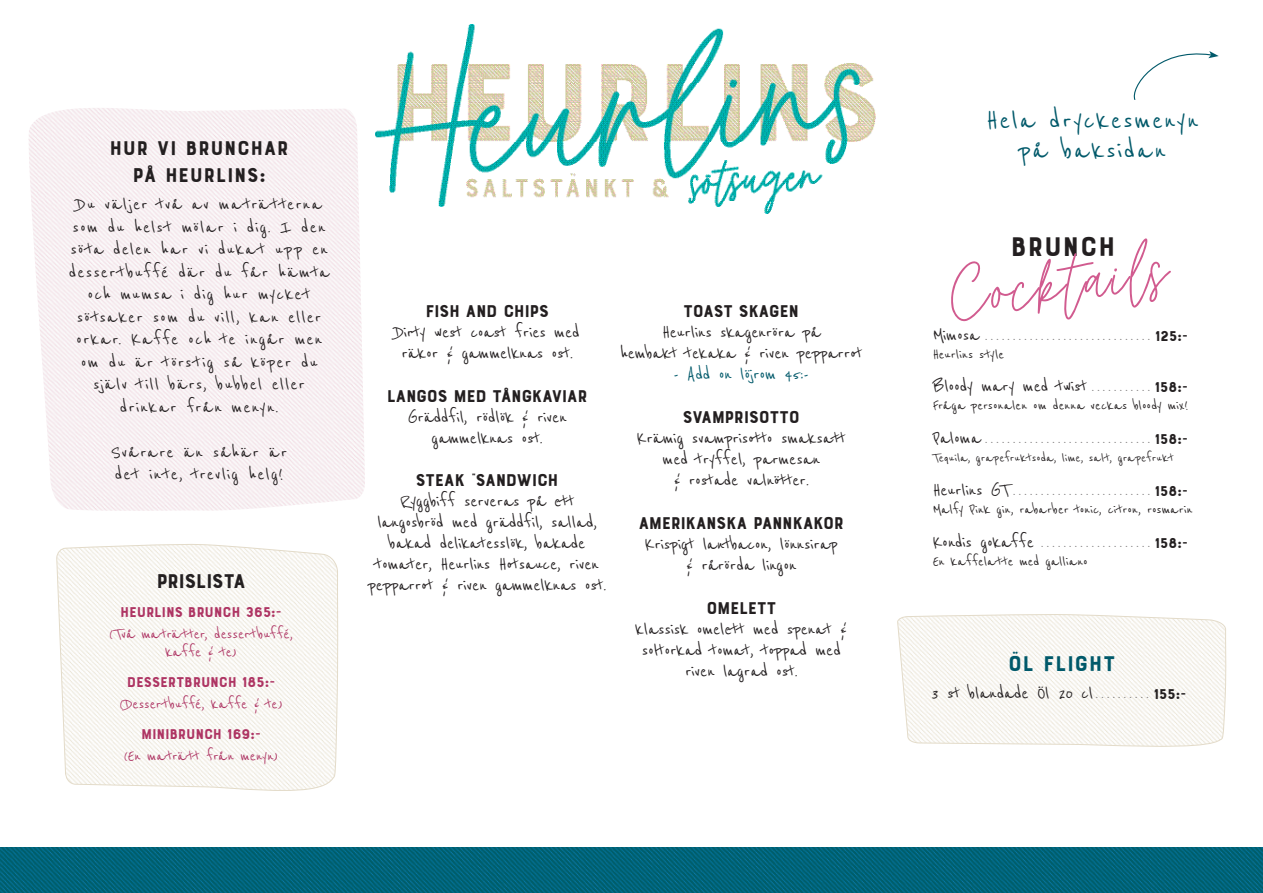
<style>
.page{position:relative;width:1263px;height:893px;background:#fff}
.page>*{position:absolute;margin:0;border:0;box-sizing:border-box;transform-origin:0 0}
.t1{font:79.65px "Moon Time 2";color:#d15b8f}
.Category{font:31.5px "Reenie Beanie";letter-spacing:.045em;color:#00596a}
.Category-2{font:28.5px "Bourton Base";letter-spacing:.02em;color:#231f20}
.t2{font:22.5px "Bourton Base";letter-spacing:.03em;color:#00596a}
.Description{font:21px/21px "Reenie Beanie";letter-spacing:-.01em;color:#231f20;text-align:center}
.Category-3{font:21px/22.5px "Reenie Beanie";letter-spacing:.05em;color:#231f20;text-align:center}
.Item{font:21px "Bourton Line";color:#231f20}
.Item-2{font:21px "Reenie Beanie";letter-spacing:-.01em;color:#231f20}
.Category-4{font:21px/27px "Bourton Base";letter-spacing:.02em;color:#231f20;text-align:center}
.Description-2{font:21px "Reenie Beanie";letter-spacing:-.01em;color:#00596a}
.Item-3{font:21px "Bourton Base";letter-spacing:-.02em;color:#231f20}
.Item-4{font:18px "Bourton Base";letter-spacing:-.02em;color:#231f20}
.Item-5{font:18px/18px "Reenie Beanie";letter-spacing:-.005em;color:#ae3463;text-align:center}
.Item-6{font:16.5px "Reenie Beanie";color:#231f20}
.Item-7{font:15px "Bourton Base";letter-spacing:-.02em;color:#ae3463}
.Item-8{font:15px "Reenie Beanie";letter-spacing:.005em;color:#231f20}
.s1{font-family:"Reenie Beanie"}
.s2{font-family:"Bourton Base";font-size:15px}
.s3{font-family:"Bourton Line"}
</style>
<div class="page">
<img style="left:375px;top:24px;width:500px;height:190px">
<img style="left:0;top:847px;width:1263px;height:46px">
<img style="left:28px;top:108px;width:337px;height:403px">
<svg style="left:1133px;top:51px;width:86px;height:49px"></svg>
<svg style="left:897px;top:614px;width:329px;height:133px"></svg>
<svg style="left:56px;top:544px;width:282px;height:247px"></svg>
<p class="Category-4" style="left:109px;top:135px;width:181px">HUR VI BRUNCHAR<br>PÅ HEURLINS:</p>
<p class="Category-3" style="left:69px;top:193px;width:262px">Du väljer två av maträtterna som du helst mölar i dig. I den söta delen har vi dukat upp en dessertbuffé där du får hämta och mumsa i dig hur mycket sötsaker som du vill, kan eller orkar. Kaffe och te ingår men om du är törstig så köper du själv till bärs, bubbel eller drinkar från menyn.</p>
<p class="Category-3" style="left:111px;top:441px;width:178px;text-align:left">Svårare än såhär är det inte, trevlig helg!</p>
<p class="Item-3" style="left:156px;top:568px;width:91px">PRISLISTA</p>
<p class="Item-7" style="left:120px;top:602px;width:163px">HEURLINS BRUNCH 365:-</p>
<p class="Item-5" style="left:109px;top:625px;width:185px">(Två maträtter, dessertbuffé, kaffe &amp; te)</p>
<p class="Item-7" style="left:127px;top:672px;width:150px">DESSERTBRUNCH 185:-</p>
<p class="Item-5" style="left:119px;top:695px;width:165px">(Dessertbuffé, kaffe &amp; te)</p>
<p class="Item-7" style="left:141px;top:725px;width:121px">MINIBRUNCH 169:-</p>
<p class="Item-5" style="left:124px;top:748px;width:156px">(En maträtt från menyn)</p>
<p class="Item-4" style="left:425px;top:300px;width:125px">FISH AND CHIPS</p>
<p class="Description" style="left:395px;top:322px;width:187px">Dirty west coast fries med räkor &amp; gammelknas ost.</p>
<p class="Item-4" style="left:387px;top:384px;width:202px">LANGOS MED TÅNGKAVIAR</p>
<p class="Description" style="left:408px;top:407px;width:161px">Gräddfil, rödlök &amp; riven gammelknas ost.</p>
<p class="Item-4" style="left:416px;top:469px;width:144px">STEAK “SANDWICH</p>
<p class="Description" style="left:368px;top:491px;width:240px">Ryggbiff serveras på ett langosbröd med gräddfil, sallad, bakad delikatesslök, bakade tomater, Heurlins Hotsauce, riven pepparrot &amp; riven gammelknas ost.</p>
<p class="Item-4" style="left:683px;top:300px;width:117px">TOAST SKAGEN</p>
<p class="Description" style="left:620px;top:322px;width:244px">Heurlins skagenröra på<br>hembakt tekaka &amp; riven pepparrot</p>
<p class="Description-2" style="left:674px;top:363px;width:137px">- Add on löjrom 45:-</p>
<p class="Item-4" style="left:683px;top:406px;width:119px">SVAMPRISOTTO</p>
<p class="Description" style="left:637px;top:428px;width:211px">Krämig svamprisotto smaksatt med tryffel, parmesan<br>&amp; rostade valnötter.</p>
<p class="Item-4" style="left:639px;top:512px;width:207px">AMERIKANSKA PANNKAKOR</p>
<p class="Description" style="left:645px;top:534px;width:194px">Krispigt lantbacon, lönnsirap &amp; rårörda lingon</p>
<p class="Item-4" style="left:706px;top:596px;width:71px">OMELETT</p>
<p class="Description" style="left:636px;top:619px;width:213px">klassisk omelett med spenat &amp; soltorkad tomat, toppad med riven lagrad ost.</p>
<p class="Category" style="left:986px;top:103px;width:214px">Hela dryckesmenyn</p>
<p class="Category" style="left:1019px;top:133px;width:148px">på baksidan</p>
<p class="Category-2" style="left:1010px;top:229px;width:107px">BRUNCH</p>
<p class="t1" style="left:945px;top:252px;width:221px;rotate:-7deg">Cocktails</p>
<p class="Item" style="left:933px;top:321px;width:257px"><span class="s1">Mimosa</span> .............................. <span class="s2">125:-</span></p>
<p class="Item-6" style="left:933px;top:345px;width:73px">Heurlins style</p>
<p class="Item-2" style="left:933px;top:375px;width:257px">Bloody mary med twist<span class="s3">...........</span> <span class="s2">158:-</span></p>
<p class="Item-6" style="left:933px;top:397px;width:257px">Fråga personalen om denna veckas bloody mix!</p>
<p class="Item" style="left:933px;top:425px;width:257px"><span class="s1">Paloma</span>.............................. <span class="s2">158:-</span></p>
<p class="Item-8" style="left:933px;top:450px;width:243px">Tequila, grapefruktsoda, lime, salt, grapefrukt</p>
<p class="Item" style="left:933px;top:477px;width:257px"><span class="s1">Heurlins GT</span>......................... <span class="s2">158:-</span></p>
<p class="Item-6" style="left:933px;top:500px;width:262px">Malfy Pink gin, rabarber tonic, citron, rosmarin</p>
<p class="Item" style="left:933px;top:528px;width:257px"><span class="s1">Kondis gokaffe</span> .................... <span class="s2">158:-</span></p>
<p class="Item-6" style="left:933px;top:552px;width:157px">En kaffelatte med galliano</p>
<p class="t2" style="left:1008px;top:650px;width:109px">ÖL FLIGHT</p>
<p class="Item-2" style="left:931px;top:682px;width:257px">3 st blandade Öl 20 cl<span class="s3">..........</span> <span class="s2">155:-</span></p>
</div>
